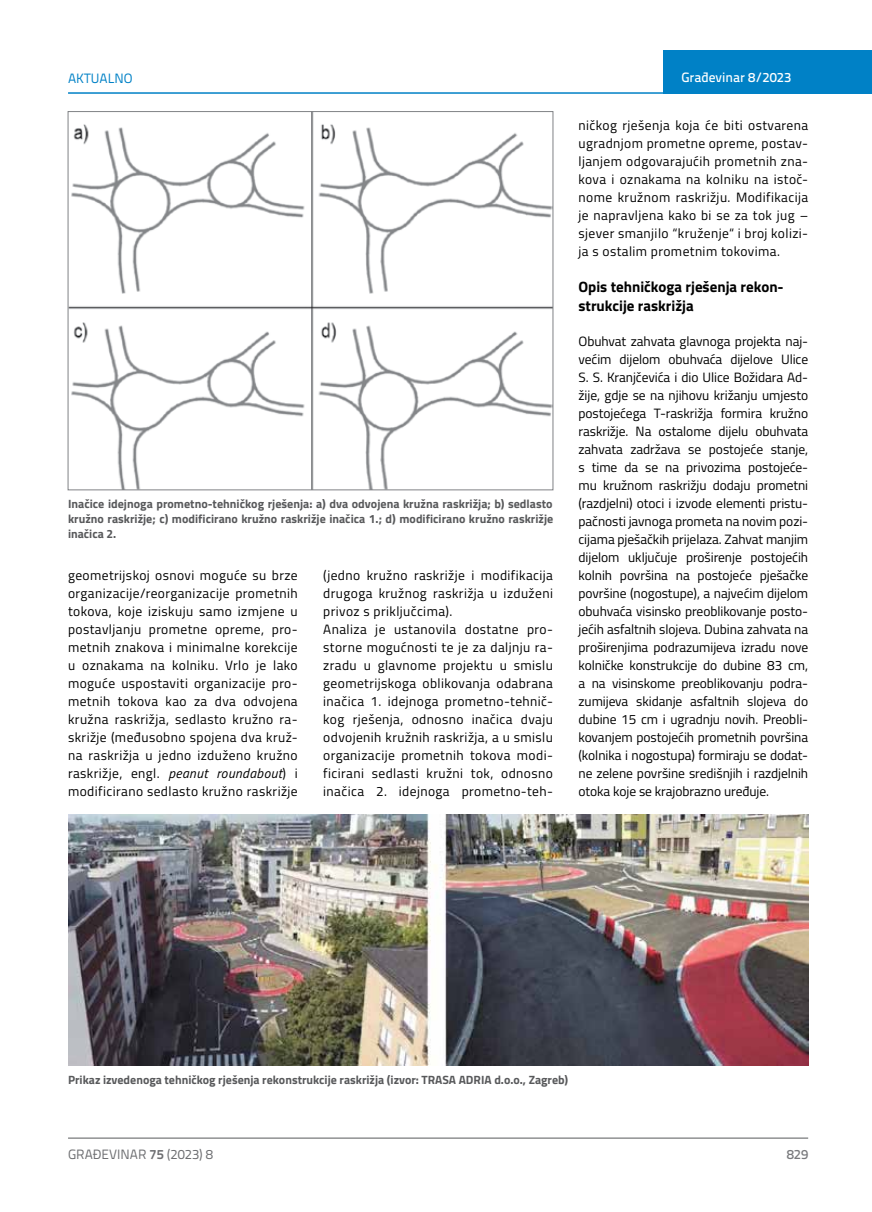
<style>
.page{position:relative;width:872px;height:1212px;background:#fff}
.page>*{position:absolute;margin:0;border:0;box-sizing:border-box;transform-origin:0 0}
.t1{font:700 15px/19.5px "Titillium";color:#000}
.t2{font:13.5px/18px "Titillium";letter-spacing:.03em;color:#000;text-align:justify}
.t3{font:13.5px "Titillium Text 22 L";color:#6d6e71}
.t4{font:500 13.5px "Titillium Text 22 L";color:#fff}
.t5{font:13.5px "Titillium Text 22 L";color:#0081c6}
.t6{font:500 13.5px "Titillium Text 22 L";color:#797a7d}
.t7{font:700 12px/15px "Titillium";color:#58595b;text-align:justify}
.s1{font-style:italic}
.s2{font-weight:700}
</style>
<div class="page">
<div style="left:663px;top:50px;width:209px;height:44px;background:#0081c6"></div>
<hr style="left:68px;top:92px;width:804px;height:2px;background:#0081c6">
<hr style="left:68px;top:1138px;width:740px;height:1px;background:#58595b">
<img style="left:70px;top:113px;width:481px;height:375px">
<img style="left:68px;top:814px;width:740px;height:251px">
<p class="t5" style="left:68px;top:68px;width:66px">AKTUALNO</p>
<p class="t4" style="left:681px;top:67px;width:111px">Građevinar 8/2023</p>
<p class="t7" style="left:68px;top:496px;width:487px">Inačice idejnoga prometno-tehničkog rješenja: a) dva odvojena kružna raskrižja; b) sedlasto kružno raskrižje; c) modificirano kružno raskrižje inačica 1.; d) modificirano kružno raskrižje inačica 2.</p>
<p class="t2" style="left:68px;top:565px;width:231px">geometrijskoj osnovi moguće su brze organizacije/reorganizacije prometnih tokova, koje iziskuju samo izmjene u postavljanju prometne opreme, pro&shy;metnih znakova i minimalne korekcije u oznakama na kolniku. Vrlo je lako moguće uspostaviti organizacije pro&shy;metnih tokova kao za dva odvojena kružna raskrižja, sedlasto kružno ra&shy;skrižje (međusobno spojena dva kruž&shy;na raskrižja u jedno izduženo kružno raskrižje, engl. <span class="s1">peanut roundabout</span>) i modificirano sedlasto kružno raskrižje</p>
<p class="t2" style="left:323px;top:565px;width:231px;text-align:left">(jedno kružno raskrižje i modifikacija drugoga kružnog raskrižja u izduženi privoz s priključcima).<br>Analiza je ustanovila dostatne pro&shy;storne mogućnosti te je za daljnju ra&shy;zradu u glavnome projektu u smislu geometrijskoga oblikovanja odabrana inačica 1. idejnoga prometno-tehnič&shy;kog rješenja, odnosno inačica dvaju odvojenih kružnih raskrižja, a u smislu organizacije prometnih tokova modi&shy;ficirani sedlasti kružni tok, odnosno inačica 2. idejnoga prometno-teh-</p>
<p class="t2" style="left:578px;top:115px;width:231px">ničkog rješenja koja će biti ostvarena ugradnjom prometne opreme, postav&shy;ljanjem odgovarajućih prometnih zna&shy;kova i oznakama na kolniku na istoč&shy;nome kružnom raskrižju. Modifikacija je napravljena kako bi se za tok jug – sjever smanjilo “kruženje“ i broj kolizi&shy;ja s ostalim prometnim tokovima.</p>
<p class="t1" style="left:578px;top:276px;width:207px">Opis tehničkoga rješenja rekon&shy;strukcije raskrižja</p>
<p class="t2" style="left:578px;top:331px;width:231px">Obuhvat zahvata glavnoga projekta naj&shy;većim dijelom obuhvaća dijelove Ulice S. S. Kranjčevića i dio Ulice Božidara Ad&shy;žije, gdje se na njihovu križanju umjesto postojećega T-raskrižja formira kružno raskrižje. Na ostalome dijelu obuhvata zahvata zadržava se postojeće stanje, s time da se na privozima postojeće&shy;mu kružnom raskrižju dodaju prometni (razdjelni) otoci i izvode elementi pristu&shy;pačnosti javnoga prometa na novim pozi&shy;cijama pješačkih prijelaza. Zahvat manjim dijelom uključuje proširenje postojećih kolnih površina na postojeće pješačke površine (nogostupe), a najvećim dijelom obuhvaća visinsko preoblikovanje posto&shy;jećih asfaltnih slojeva. Dubina zahvata na proširenjima podrazumijeva izradu nove kolničke konstrukcije do dubine 83 cm, a na visinskome preoblikovanju podra&shy;zumijeva skidanje asfaltnih slojeva do dubine 15 cm i ugradnju novih. Preobli&shy;kovanjem postojećih prometnih površina (kolnika i nogostupa) formiraju se dodat&shy;ne zelene površine središnjih i razdjelnih otoka koje se krajobrazno uređuje.</p>
<p class="t7" style="left:68px;top:1072px;width:501px">Prikaz izvedenoga tehničkog rješenja rekonstrukcije raskrižja (izvor: TRASA ADRIA d.o.o., Zagreb)</p>
<p class="t3" style="left:68px;top:1144px;width:146px">GRAĐEVINAR <span class="s2">75</span> (2023) 8</p>
<p class="t6" style="left:786px;top:1144px;width:23px">829</p>
</div>
